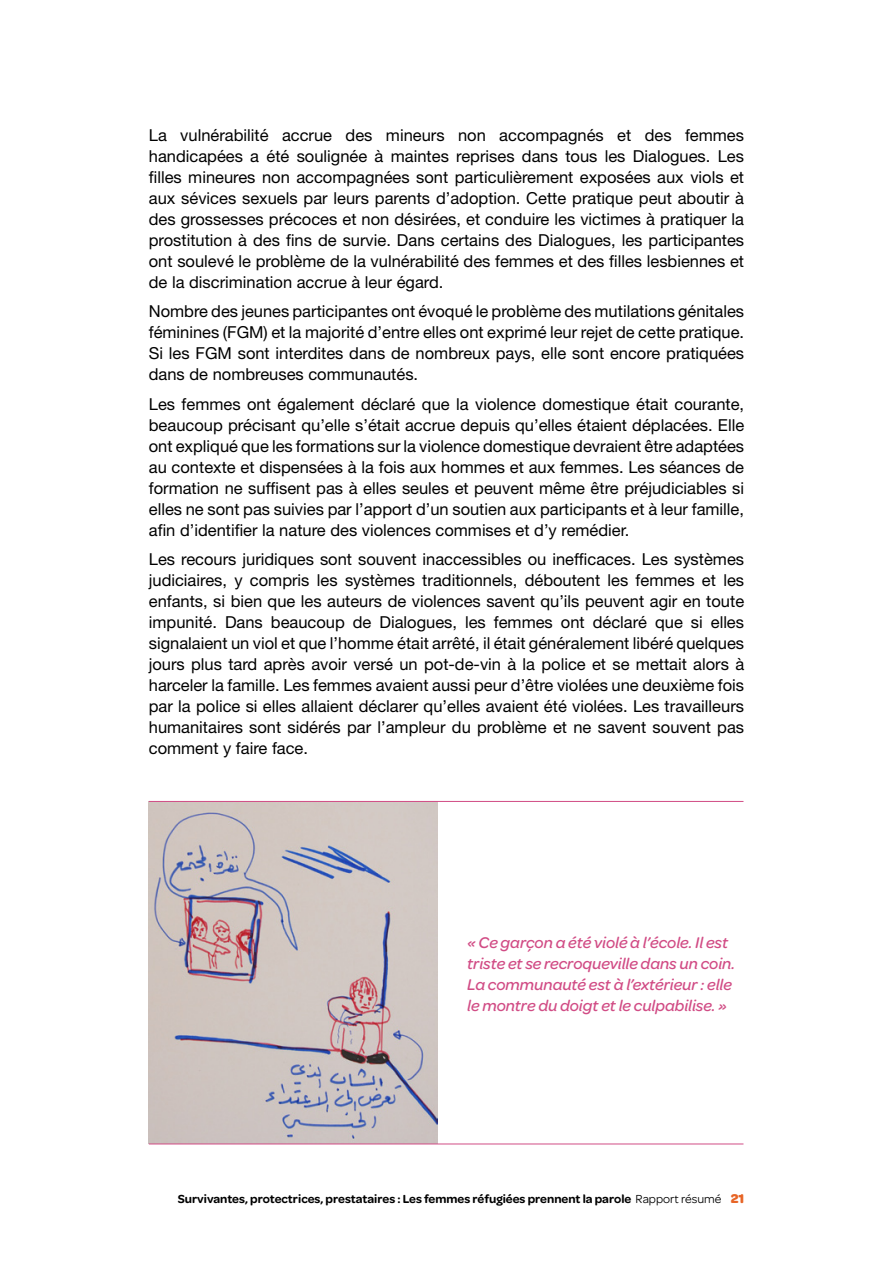
<style>
.page{position:relative;width:893px;height:1263px;background:#fff}
.page>*{position:absolute;margin:0;border:0;box-sizing:border-box;transform-origin:0 0}
.t1{font:16.5px/21px "Helvetica Neue LT";color:#000;text-align:justify}
.t2{font:italic 500 16.5px/21px "Omnes";color:#d14c85}
.t3{font:600 12.45px "Omnes";color:#000}
.s1{font-weight:400}
.s2{font-weight:700;font-size:13.5px;color:#e76425}
</style>
<div class="page">
<img style="left:149px;top:802px;width:288px;height:341px">
<hr style="left:149px;top:801px;width:594px;height:1px;background:#d14c85">
<hr style="left:149px;top:1143px;width:594px;height:1px;background:#d14c85">
<p class="t1" style="left:149px;top:124px;width:597px">La vulnérabilité accrue des mineurs non accompagnés et des femmes handicapées a été soulignée à maintes reprises dans tous les Dialogues. Les filles mineures non accompagnées sont particulièrement exposées aux viols et aux sévices sexuels par leurs parents d’adoption. Cette pratique peut aboutir à des grossesses précoces et non désirées, et conduire les victimes à pratiquer la prostitution à des fins de survie. Dans certains des Dialogues, les participantes ont soulevé le problème de la vulnérabilité des femmes et des filles lesbiennes et de la discrimination accrue à leur égard.</p>
<p class="t1" style="left:149px;top:300px;width:597px">Nombre des jeunes participantes ont évoqué le problème des mutilations génitales féminines (FGM) et la majorité d’entre elles ont exprimé leur rejet de cette pratique.<br>Si les FGM sont interdites dans de nombreux pays, elle sont encore pratiquées dans de nombreuses communautés.</p>
<p class="t1" style="left:149px;top:393px;width:597px">Les femmes ont également déclaré que la violence domestique était courante, beaucoup précisant qu’elle s’était accrue depuis qu’elles étaient déplacées. Elle ont expliqué que les formations sur la violence domestique devraient être adaptées au contexte et dispensées à la fois aux hommes et aux femmes. Les séances de formation ne suffisent pas à elles seules et peuvent même être préjudiciables si elles ne sont pas suivies par l’apport d’un soutien aux participants et à leur famille, afin d’identifier la nature des violences commises et d’y remédier.</p>
<p class="t1" style="left:149px;top:549px;width:597px">Les recours juridiques sont souvent inaccessibles ou inefficaces. Les systèmes judiciaires, y compris les systèmes traditionnels, déboutent les femmes et les enfants, si bien que les auteurs de violences savent qu’ils peuvent agir en toute impunité. Dans beaucoup de Dialogues, les femmes ont déclaré que si elles signalaient un viol et que l’homme était arrêté, il était généralement libéré quelques jours plus tard après avoir versé un pot-de-vin à la police et se mettait alors à harceler la famille. Les femmes avaient aussi peur d’être violées une deuxième fois par la police si elles allaient déclarer qu’elles avaient été violées. Les travailleurs humanitaires sont sidérés par l’ampleur du problème et ne savent souvent pas comment y faire face.</p>
<p class="t2" style="left:467px;top:932px;width:269px">« Ce garçon a été violé à l’école. Il est triste et se recroqueville dans un coin.<br>La communauté est à l’extérieur : elle le montre du doigt et le culpabilise. »</p>
<p class="t3" style="left:178px;top:1192px;width:568px">Survivantes, protectrices, prestataires : Les femmes réfugiées prennent la parole <span class="s1">Rapport résumé</span> <span class="s2">21</span></p>
</div>
